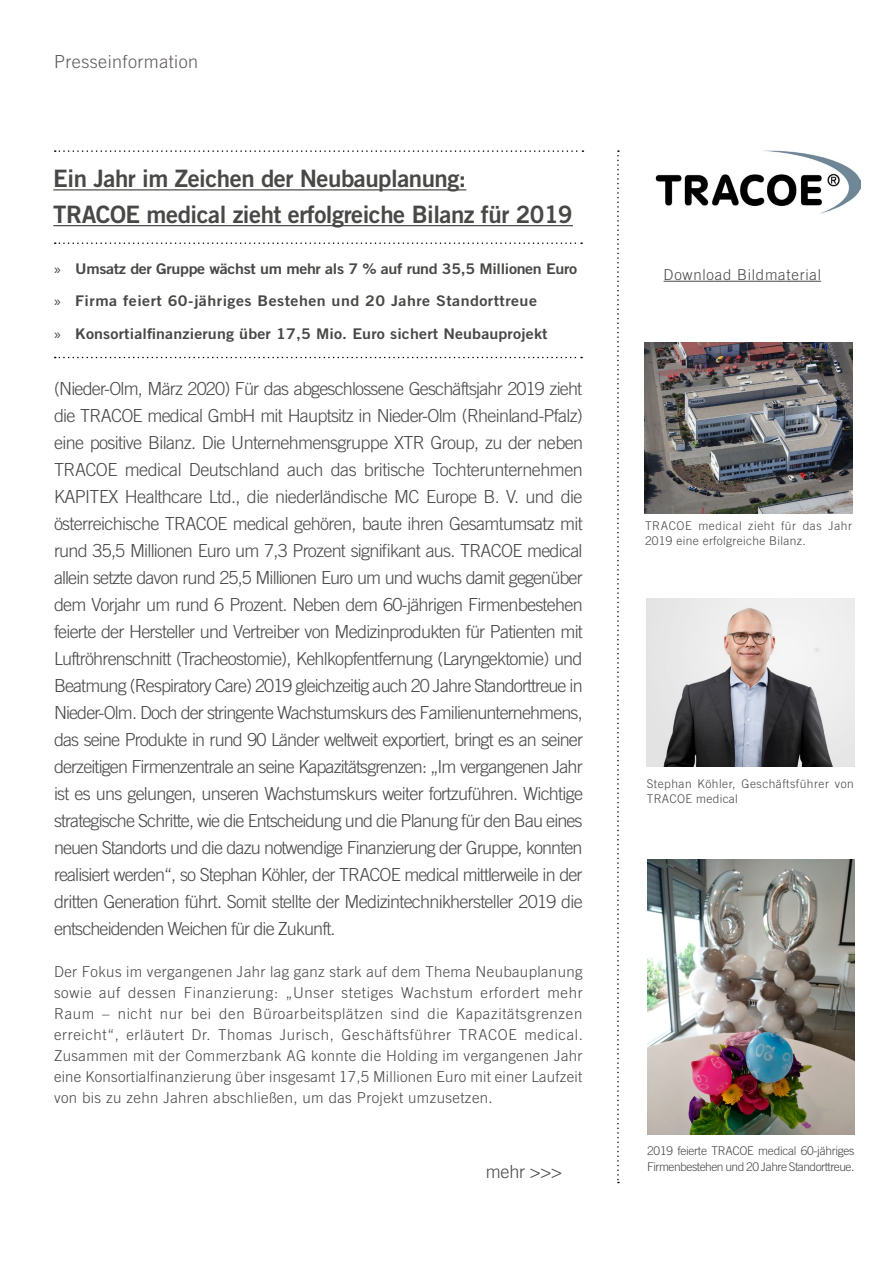
<style>
.page{position:relative;width:893px;height:1263px;background:#fff}
.page>*{position:absolute;margin:0;border:0;box-sizing:border-box;transform-origin:0 0}
.Liste{font:24px "Trade Gothic LT Bold Two";letter-spacing:-.02em;color:#484847}
.t1{font:300 18px/27px "Trade Gothic LT";letter-spacing:-.05em;color:#484847;text-align:justify}
.t2{font:300 18px "Trade Gothic LT";letter-spacing:.025em;color:#5f5a5a}
.t3{font:300 15px/21px "Trade Gothic LT";letter-spacing:.025em;color:#484847;text-align:justify}
.t4{font:300 15px "Trade Gothic LT";letter-spacing:.05em;color:#484847}
.t5{font:14.7px "Trade Gothic LT Bold Two";letter-spacing:.01em;color:#484847;scale:1.09 1}
.t6{font:14.7px "Trade Gothic LT Bold Two";letter-spacing:-.02em;color:#484847;scale:1.09 1}
.t7{font:14.7px "Trade Gothic LT Bold Two";letter-spacing:.03em;color:#484847;scale:1.09 1}
.t8{font:300 12px/14.4px "Trade Gothic LT";letter-spacing:.025em;color:#484847}
.t9{font:300 12px/16.5px "Trade Gothic LT";letter-spacing:-.04em;color:#484847}
.s1{font-family:"Myriad Pro"}
</style>
<div class="page">
<svg style="left:617px;top:150px;width:2px;height:1033px"></svg>
<img style="left:655px;top:150px;width:205px;height:64px">
<svg style="left:55px;top:150px;width:528px;height:2px"></svg>
<svg style="left:55px;top:242px;width:527px;height:2px"></svg>
<hr style="left:53px;top:189px;width:413px;height:1px;background:#484847">
<hr style="left:53px;top:225px;width:520px;height:1px;background:#484847">
<img style="left:648px;top:860px;width:207px;height:275px">
<svg style="left:55px;top:357px;width:527px;height:1px"></svg>
<hr style="left:664px;top:281px;width:157px;height:1px;background:#484847">
<img style="left:646px;top:598px;width:208px;height:169px">
<img style="left:644px;top:342px;width:209px;height:171px">
<p class="t2" style="left:54px;top:51px;width:146px">Presseinformation</p>
<p class="Liste" style="left:53px;top:164px;width:414px">Ein Jahr im Zeichen der Neubauplanung:</p>
<p class="Liste" style="left:53px;top:200px;width:521px">TRACOE medical zieht erfolgreiche Bilanz für 2019</p>
<p class="t6" style="left:54px;top:259px;width:481px"><span class="s1">»</span> Umsatz der Gruppe wächst um mehr als 7 % auf rund 35,5 Millionen Euro</p>
<p class="t7" style="left:54px;top:292px;width:445px"><span class="s1">»</span> Firma feiert 60-jähriges Bestehen und 20 Jahre Standorttreue</p>
<p class="t5" style="left:54px;top:324px;width:454px"><span class="s1">»</span> Konsortialfinanzierung über 17,5 Mio. Euro sichert Neubauprojekt</p>
<p class="t1" style="left:54px;top:375px;width:531px">(Nieder-Olm, März 2020) Für das abgeschlossene Geschäftsjahr 2019 zieht die TRACOE medical GmbH mit Hauptsitz in Nieder-Olm (Rheinland-Pfalz) eine positive Bilanz. Die Unternehmensgruppe XTR Group, zu der neben TRACOE medical Deutschland auch das britische Tochterunternehmen KAPITEX Healthcare Ltd., die niederländische MC Europe B. V. und die österreichische TRACOE medical gehören, baute ihren Gesamtumsatz mit rund 35,5 Millionen Euro um 7,3 Prozent signifikant aus. TRACOE medical allein setzte davon rund 25,5 Millionen Euro um und wuchs damit gegenüber dem Vorjahr um rund 6 Prozent. Neben dem 60-jährigen Firmenbestehen feierte der Hersteller und Vertreiber von Medizinprodukten für Patienten mit Luftröhrenschnitt (Tracheostomie), Kehlkopfentfernung (Laryngektomie) und Beatmung (Respiratory Care) 2019 gleichzeitig auch 20 Jahre Standorttreue in Nieder-Olm. Doch der stringente Wachstumskurs des Familienunternehmens, das seine Produkte in rund 90 Länder weltweit exportiert, bringt es an seiner derzeitigen Firmenzentrale an seine Kapazitätsgrenzen: „Im vergangenen Jahr ist es uns gelungen, unseren Wachstumskurs weiter fortzuführen. Wichtige strategische Schritte, wie die Entscheidung und die Planung für den Bau eines neuen Standorts und die dazu notwendige Finanzierung der Gruppe, konnten realisiert werden“, so Stephan Köhler, der TRACOE medical mittlerweile in der dritten Generation führt. Somit stellte der Medizintechnikhersteller 2019 die entscheidenden Weichen für die Zukunft.</p>
<p class="t3" style="left:54px;top:961px;width:530px">Der Fokus im vergangenen Jahr lag ganz stark auf dem Thema Neubauplanung sowie auf dessen Finanzierung: „Unser stetiges Wachstum erfordert mehr Raum – nicht nur bei den Büroarbeitsplätzen sind die Kapazitätsgrenzen erreicht“, erläutert Dr. Thomas Jurisch, Geschäftsführer TRACOE medical.<br>Zusammen mit der Commerzbank AG konnte die Holding im vergangenen Jahr eine Konsortialfinanzierung über insgesamt 17,5 Millionen Euro mit einer Laufzeit von bis zu zehn Jahren abschließen, um das Projekt umzusetzen.</p>
<p class="t1" style="left:486px;top:1158px;width:78px">mehr &gt;&gt;&gt;</p>
<p class="t4" style="left:664px;top:265px;width:159px">Download Bildmaterial</p>
<p class="t8" style="left:645px;top:519px;width:209px">TRACOE medical zieht für das Jahr<br>2019 eine erfolgreiche Bilanz.</p>
<p class="t8" style="left:647px;top:777px;width:209px">Stephan Köhler, Geschäftsführer von<br>TRACOE medical</p>
<p class="t9" style="left:647px;top:1142px;width:209px">2019 feierte TRACOE medical 60-jähriges<br>Firmenbestehen und 20 Jahre Standorttreue.</p>
</div>
